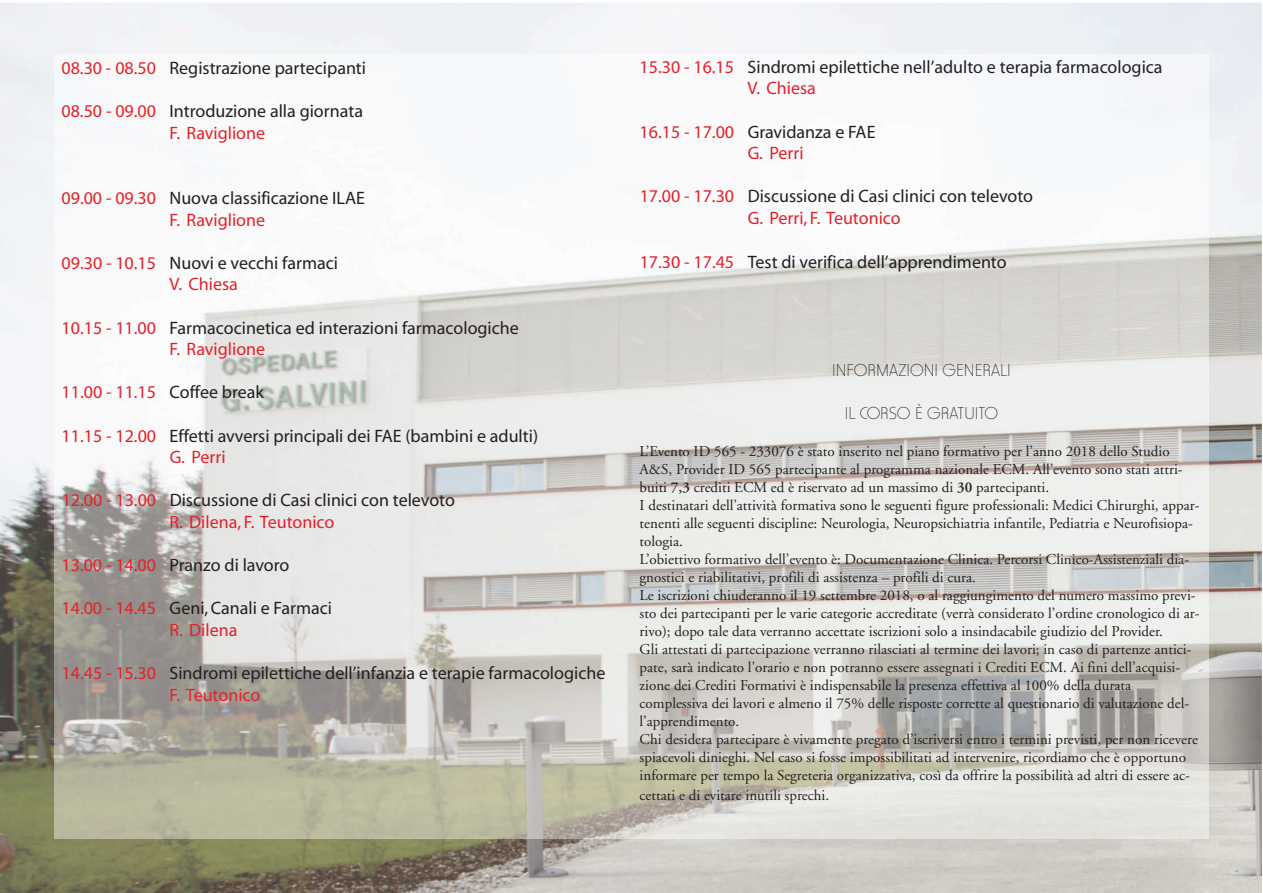
<style>
.page{position:relative;width:1263px;height:893px;background:#fff}
.page>*{position:absolute;margin:0;border:0;box-sizing:border-box;transform-origin:0 0}
.t1{font:18px/21.6px "Myriad";color:#231f20}
.t2{font:18px/21.6px "Myriad";color:#e42129}
.t3{font:18px "Horatio D Ligh";color:#231f20}
.t4{font:15px/18px "Adobe Garamond";color:#231f20}
.s1{color:#e42129}
.s2{color:#231f20}
.s3{font-weight:600}
</style>
<div class="page">
<img style="left:0;top:3px;width:1262px;height:890px">
<img style="left:54px;top:54px;width:1155px;height:785px">
<p class="t1" style="left:62px;top:59px;width:306px"><span class="s1">08.30 - 08.50</span> Registrazione partecipanti</p>
<p class="t1" style="left:62px;top:102px;width:303px;text-align:center"><span class="s1">08.50 - 09.00</span> Introduzione alla giornata<br><span class="s1">F. Raviglione</span></p>
<p class="t1" style="left:62px;top:189px;width:305px;text-align:center"><span class="s1">09.00 - 09.30</span> Nuova classificazione ILAE<br><span class="s1">F. Raviglione</span></p>
<p class="t2" style="left:62px;top:253px;width:278px;text-align:center">09.30 - 10.15 <span class="s2">Nuovi e vecchi farmaci<br></span>V. Chiesa</p>
<p class="t1" style="left:170px;top:318px;width:351px;text-indent:-108px"><span class="s1">10.15 - 11.00</span> Farmacocinetica ed interazioni farmacologiche<br><span class="s1">F. Raviglione</span></p>
<p class="t2" style="left:62px;top:383px;width:204px">11.00 - 11.15 <span class="s2">Coffee break</span></p>
<p class="t1" style="left:170px;top:426px;width:370px;text-indent:-108px"><span class="s1">11.15 - 12.00</span> Effetti avversi principali dei FAE (bambini e adulti)<br><span class="s1">G. Perri</span></p>
<p class="t1" style="left:170px;top:491px;width:287px;text-indent:-108px"><span class="s1">12.00 - 13.00</span> Discussione di Casi clinici con televoto<br><span class="s1">R. Dilena, F. Teutonico</span></p>
<p class="t1" style="left:62px;top:556px;width:229px"><span class="s1">13.00 - 14.00</span> Pranzo di lavoro</p>
<p class="t2" style="left:170px;top:599px;width:164px;text-indent:-108px">14.00 - 14.45 <span class="s2">Geni,Canali e Farmaci<br></span>R. Dilena</p>
<p class="t1" style="left:170px;top:664px;width:437px;text-indent:-108px"><span class="s1">14.45 - 15.30</span> Sindromi epilettiche dell’infanzia e terapie farmacologiche<br><span class="s1">F. Teutonico</span></p>
<p class="t1" style="left:748px;top:57px;width:416px;text-indent:-108px"><span class="s1">15.30 - 16.15</span> Sindromi epilettiche nell’adulto e terapia farmacologica<br><span class="s1">V. Chiesa</span></p>
<p class="t2" style="left:748px;top:122px;width:129px;text-indent:-108px">16.15 - 17.00 <span class="s2">Gravidanza e FAE<br></span>G. Perri</p>
<p class="t1" style="left:748px;top:187px;width:287px;text-indent:-108px"><span class="s1">17.00 - 17.30</span> Discussione di Casi clinici con televoto<br><span class="s1">G. Perri, F. Teutonico</span></p>
<p class="t1" style="left:640px;top:252px;width:368px"><span class="s1">17.30 - 17.45</span> Test di verifica dell’apprendimento</p>
<p class="t3" style="left:832px;top:359px;width:180px">INFORMAZIONI GENERALI</p>
<p class="t3" style="left:845px;top:402px;width:155px">IL CORSO È GRATUITO</p>
<p class="t4" style="left:640px;top:443px;width:561px">L’Evento ID 565 - 233076 è stato inserito nel piano formativo per l’anno 2018 dello Studio A&amp;S, Provider ID 565 partecipante al programma nazionale ECM. All’evento sono stati attri&shy;buiti <span class="s3">7,3</span> crediti ECM ed è riservato ad un massimo di <span class="s3">30</span> partecipanti.<br>I destinatari dell’attività formativa sono le seguenti figure professionali: Medici Chirurghi, appar&shy;tenenti alle seguenti discipline: Neurologia, Neuropsichiatria infantile, Pediatria e Neurofisiopa&shy;tologia.<br>L’obiettivo formativo dell’evento è: Documentazione Clinica. Percorsi Clinico-Assistenziali dia&shy;gnostici e riabilitativi, profili di assistenza – profili di cura.<br>Le iscrizioni chiuderanno il 19 settembre 2018, o al raggiungimento del numero massimo previ&shy;sto dei partecipanti per le varie categorie accreditate (verrà considerato l’ordine cronologico di ar&shy;rivo); dopo tale data verranno accettate iscrizioni solo a insindacabile giudizio del Provider.<br>Gli attestati di partecipazione verranno rilasciati al termine dei lavori; in caso di partenze antici&shy;pate, sarà indicato l'orario e non potranno essere assegnati i Crediti ECM. Ai fini dell’acquisi&shy;zione dei Crediti Formativi è indispensabile la presenza effettiva al 100% della durata complessiva dei lavori e almeno il 75% delle risposte corrette al questionario di valutazione del&shy;l’apprendimento.<br>Chi desidera partecipare è vivamente pregato d’iscriversi entro i termini previsti, per non ricevere spiacevoli dinieghi. Nel caso si fosse impossibilitati ad intervenire, ricordiamo che è opportuno informare per tempo la Segreteria organizzativa, così da offrire la possibilità ad altri di essere ac-</p>
<p class="t4" style="left:640px;top:788px;width:191px">cettati e di evitare inutili sprechi.</p>
</div>
